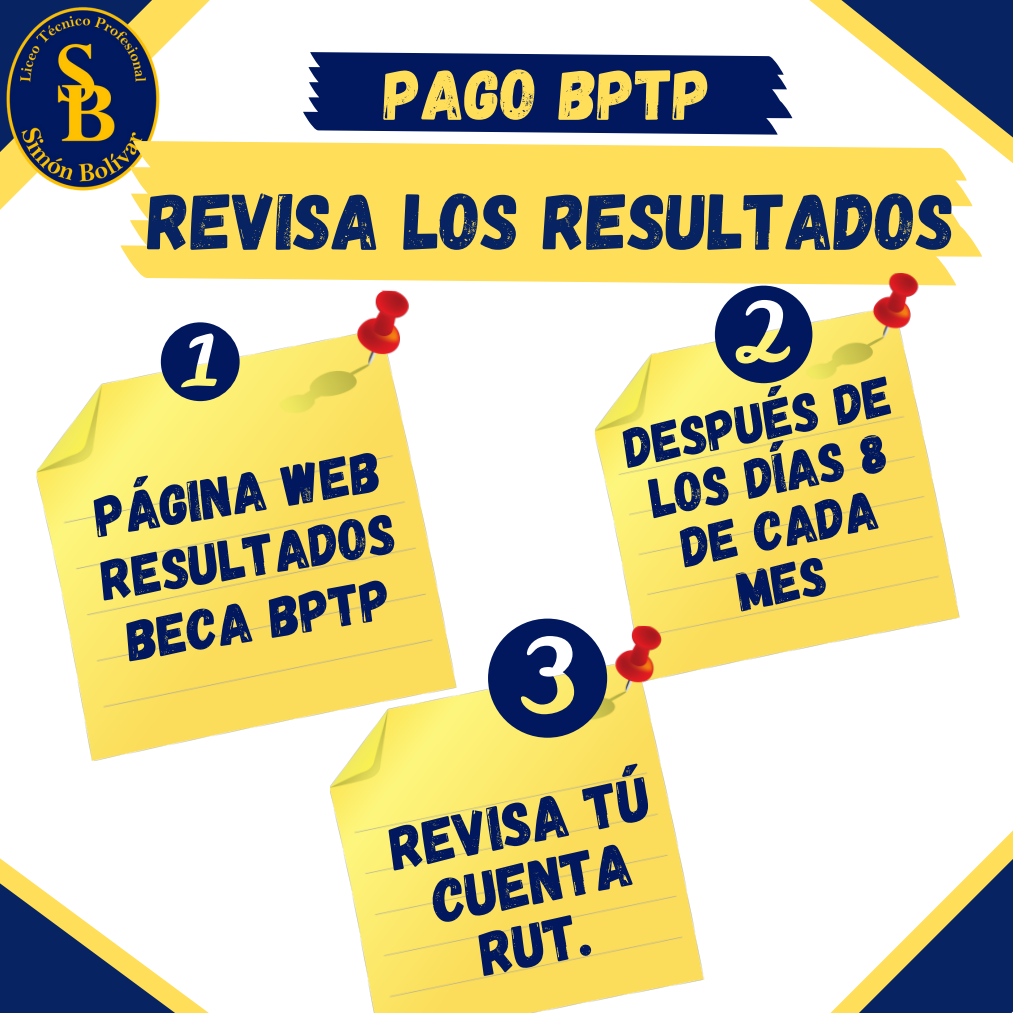
<style>
.page{position:relative;width:1013px;height:1013px;background:#fff}
.page>*{position:absolute;margin:0;border:0;box-sizing:border-box;transform-origin:0 0}
.t1{font:79.75px "Gagalin";color:#072362}
.t2{font:71.25px "Gagalin";color:#ffde59}
.t3{font:62.12px/60.5px "Gagalin";color:#01185e;text-align:center}
.t4{font:57.75px/63.6px "Gagalin";color:#01185e;text-align:justify}
.t5{font:55.5px/54.4px "Gagalin";color:#01185e;text-align:center}
</style>
<div class="page">
<svg style="left:303px;top:52px;width:441px;height:83px;background:#162b6b"></svg>
<svg style="left:0;top:0;width:190px;height:210px"></svg>
<img style="left:0;top:0;width:166px;height:206px">
<svg style="left:831px;top:831px;width:181px;height:181px"></svg>
<svg style="left:120px;top:141px;width:862px;height:141px;background:#fedf62"></svg>
<svg style="left:773px;top:191px;width:209px;height:16px;background:#ffe064"></svg>
<svg style="left:744px;top:0;width:268px;height:191px"></svg>
<svg style="left:0;top:858px;width:208px;height:154px"></svg>
<img style="left:589px;top:266px;width:378px;height:402px">
<img style="left:36px;top:290px;width:408px;height:471px">
<img style="left:324px;top:618px;width:388px;height:394px">
<svg style="left:161px;top:322px;width:79px;height:79px"></svg>
<svg style="left:715px;top:286px;width:97px;height:97px;background:#59667b"></svg>
<svg style="left:488px;top:618px;width:119px;height:119px"></svg>
<p class="t2" style="left:384px;top:48px;width:328px">PAGO BPTP</p>
<p class="t1" style="left:148px;top:170px;width:808px">REVISA LOS RESULTADOS</p>
<p class="t4" style="left:86px;top:482px;width:299px;rotate:-9deg">PÁGINA WEB RESULTADOS BECA BPTP</p>
<p class="t5" style="left:618px;top:418px;width:274px;rotate:-11deg">DESPUÉS DE<br>LOS DÍAS 8<br>DE CADA<br>MES</p>
<p class="t3" style="left:384px;top:815px;width:266px;rotate:-11deg">REVISA TÚ<br>CUENTA<br>RUT.</p>
</div>
